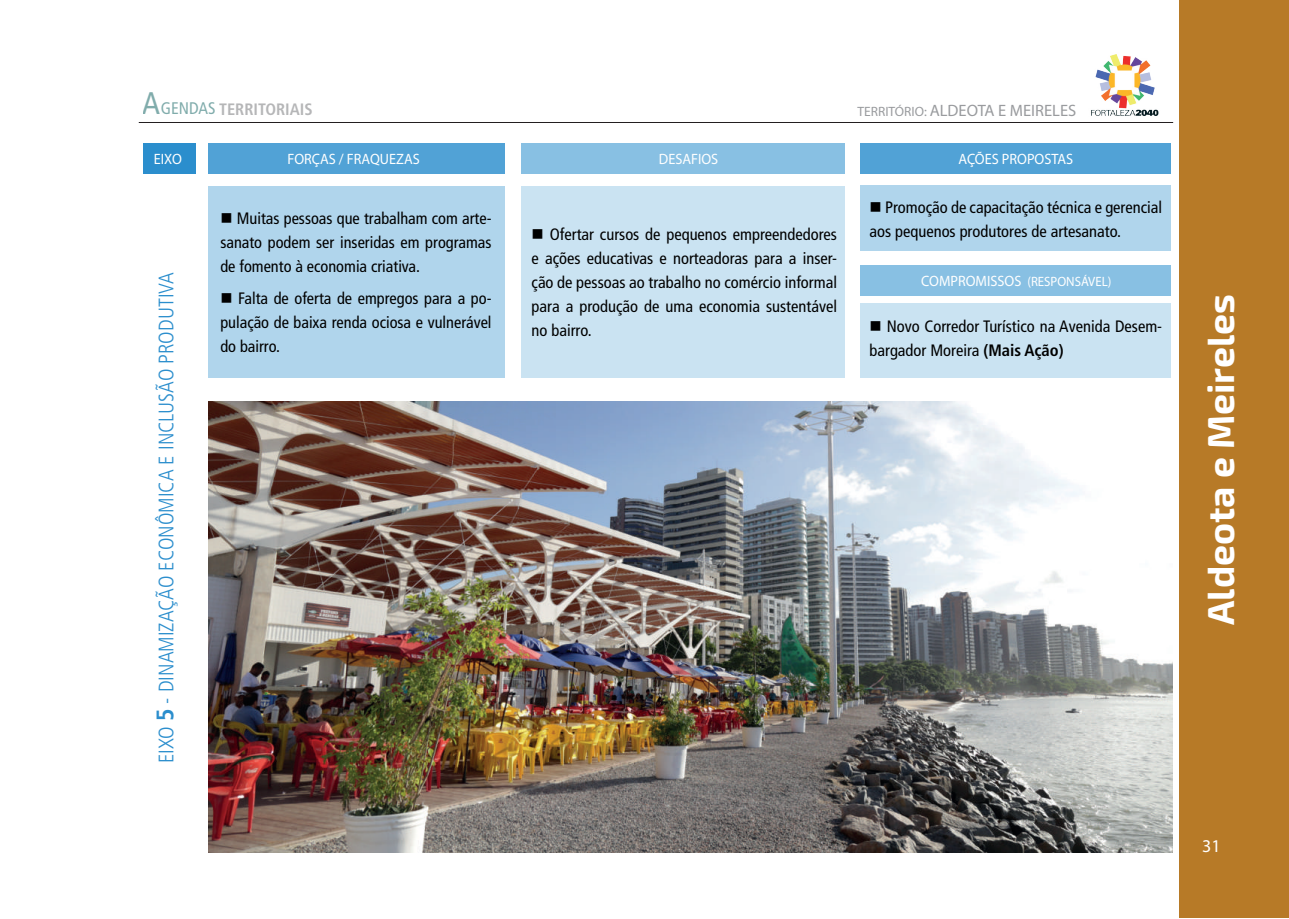
<style>
.page{position:relative;width:1289px;height:919px;background:#fff}
.page>*{position:absolute;margin:0;border:0;box-sizing:border-box;transform-origin:0 0}
.t1{font:700 37.5px "Exo 2.0";color:#fff}
.t2{font:300 condensed 21px "Frutiger LT Std";color:#2b8ecd}
.t3{font:18px "Myriad Pro";color:#fff}
.t4{font:condensed 16.5px/24px "Frutiger LT Std";color:#000;text-align:justify}
.t5{font:16.5px "Myriad Pro";color:#999b9e}
.t6{font:700 condensed 16.5px "Frutiger LT Std";color:#6c6d70}
.t7{font:15px "Myriad Pro";color:#fff;scale:.95 1}
.t8{font:13.5px "Myriad Pro";color:#fff;scale:.95 1}
.s1{font-weight:400;font-size:31.2px;color:#025958}
.s2{font-weight:400;font-size:16.8px;color:#025958}
.s3{font-size:13.5px}
.s4{font-weight:700;font-size:24px}
.s5{font-size:15px}
.s6{font-weight:700}
</style>
<div class="page">
<div style="left:1179px;top:0;width:109px;height:917px;background:#b77a27"></div>
<img style="left:1091px;top:54px;width:68px;height:62px">
<hr style="left:139px;top:122px;width:1034px;height:1px;background:#231f20">
<div style="left:860px;top:186px;width:311px;height:65px;background:#b0d5ec"></div>
<div style="left:521px;top:186px;width:323px;height:191px;background:#cae3f2"></div>
<div style="left:208px;top:186px;width:296px;height:191px;background:#b0d5ec"></div>
<div style="left:208px;top:143px;width:296px;height:31px;background:#51a2d6"></div>
<div style="left:143px;top:143px;width:53px;height:31px;background:#2b8ecd"></div>
<div style="left:521px;top:143px;width:323px;height:31px;background:#88c0e3"></div>
<div style="left:860px;top:143px;width:311px;height:31px;background:#51a2d6"></div>
<img style="left:208px;top:401px;width:964px;height:451px">
<div style="left:860px;top:303px;width:311px;height:74px;background:#cae3f2"></div>
<div style="left:860px;top:265px;width:311px;height:30px;background:#88c0e3"></div>
<p class="t6" style="left:143px;top:99px;width:171px"><span class="s1">A</span><span class="s2">GENDAS</span> TERRITORIAIS</p>
<p class="t5" style="left:857px;top:100px;width:220px"><span class="s3">TERRITÓRIO:</span> ALDEOTA E MEIRELES</p>
<p class="t7" style="left:154px;top:149px;width:31px">EIXO</p>
<p class="t7" style="left:287px;top:149px;width:141px">FORÇAS / FRAQUEZAS</p>
<p class="t7" style="left:659px;top:149px;width:64px">DESAFIOS</p>
<p class="t7" style="left:958px;top:149px;width:122px">AÇÕES PROPOSTAS</p>
<p class="t2" style="left:154px;top:763px;width:493px;rotate:-90deg">EIXO <span class="s4">5</span> - DINAMIZAÇÃO ECONÔMICA E INCLUSÃO PRODUTIVA</p>
<p class="t4" style="left:220px;top:206px;width:273px">■ Muitas pessoas que trabalham com arte&shy;sanato podem ser inseridas em programas de fomento à economia criativa.</p>
<p class="t4" style="left:220px;top:287px;width:273px">■ Falta de oferta de empregos para a po&shy;pulação de baixa renda ociosa e vulnerável do bairro.</p>
<p class="t4" style="left:531px;top:222px;width:307px">■ Ofertar cursos de pequenos empreendedores e ações educativas e norteadoras para a inser&shy;ção de pessoas ao trabalho no comércio informal para a produção de uma economia sustentável no bairro.</p>
<p class="t4" style="left:869px;top:195px;width:294px">■ Promoção de capacitação técnica e gerencial aos pequenos produtores de artesanato.</p>
<p class="t8" style="left:921px;top:273px;width:202px"><span class="s5">COMPROMISSOS</span> (RESPONSÁVEL)</p>
<p class="t4" style="left:869px;top:314px;width:294px">■ Novo Corredor Turístico na Avenida Desem&shy;bargador Moreira <span class="s6">(Mais Ação)</span></p>
<h1 class="t1" style="left:1198px;top:625px;width:333px;rotate:-90deg">Aldeota e Meireles</h1>
<p class="t3" style="left:1202px;top:834px;width:20px">31</p>
</div>
